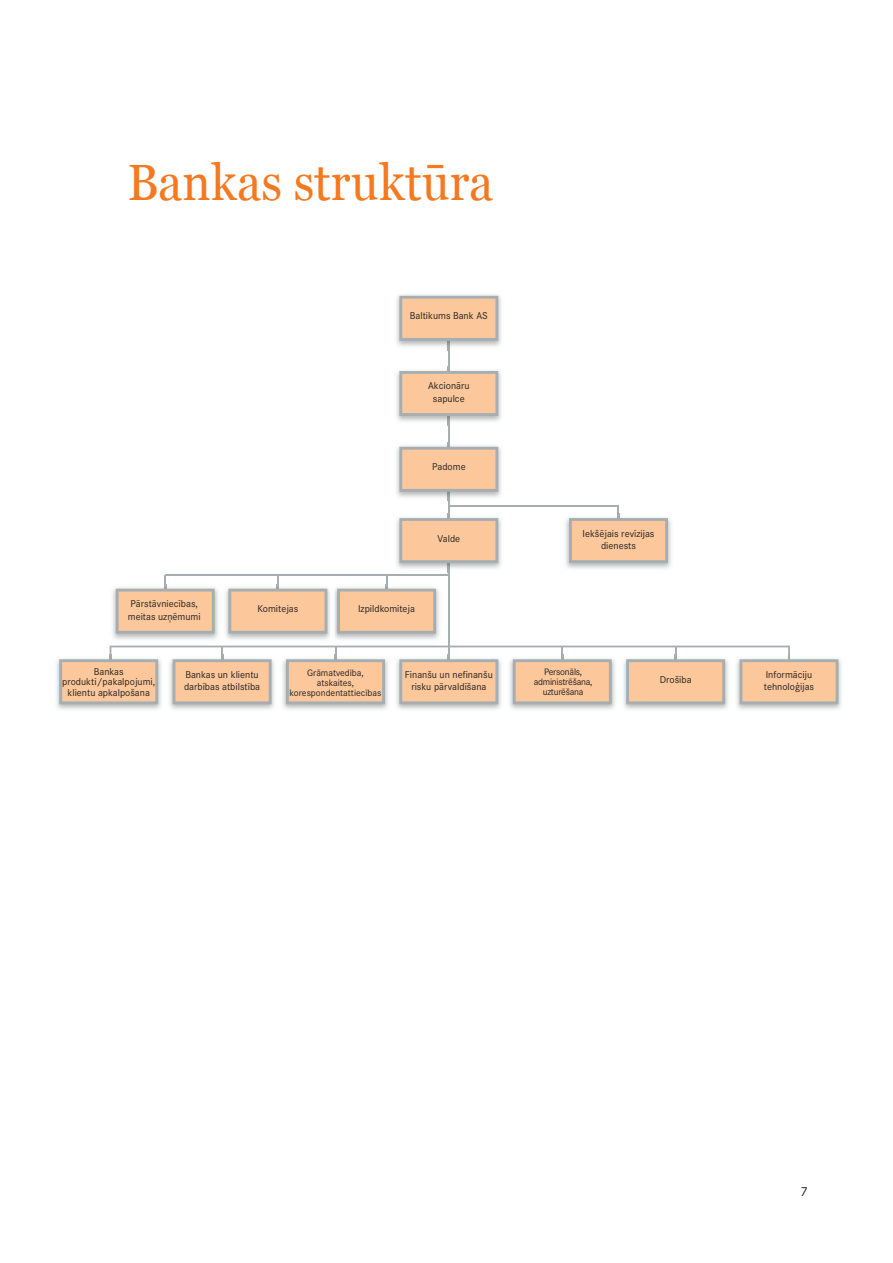
<style>
.page{position:relative;width:893px;height:1263px;background:#fff}
.page>*{position:absolute;margin:0;border:0;box-sizing:border-box;transform-origin:0 0}
.Virsraksts{font:51px "Georgia";letter-spacing:.005em;color:#f47921;scale:.94 1}
.t1{font:13.5px "Corporate S";color:#231f20}
.t2{font:10.35px/12.3px "Corporate S";color:#231f20;text-align:center}
.t3{font:9.75px/10.4px "Corporate S";color:#231f20;text-align:center}
.t4{font:9.75px/10.4px "Corporate S";letter-spacing:-.025em;color:#231f20;text-align:center}
</style>
<div class="page">
<hr style="left:164px;top:574px;width:2px;height:28px;background:#a6aeb1">
<hr style="left:277px;top:575px;width:2px;height:27px;background:#a6aeb1">
<hr style="left:617px;top:505px;width:2px;height:22px;background:#a6aeb1">
<hr style="left:448px;top:326px;width:2px;height:356px;background:#a6aeb1">
<img style="left:396px;top:294px;width:105px;height:56px">
<img style="left:448px;top:341px;width:2px;height:9px">
<svg style="left:399px;top:296px;width:99px;height:45px;background:#ecc39f"></svg>
<img style="left:396px;top:366px;width:105px;height:59px">
<img style="left:448px;top:366px;width:2px;height:59px">
<svg style="left:399px;top:371px;width:99px;height:45px;background:#ecc39f"></svg>
<img style="left:396px;top:442px;width:105px;height:59px">
<img style="left:448px;top:442px;width:2px;height:59px">
<svg style="left:399px;top:447px;width:99px;height:45px;background:#ecc39f"></svg>
<img style="left:396px;top:513px;width:105px;height:59px">
<img style="left:448px;top:513px;width:2px;height:59px">
<svg style="left:399px;top:518px;width:99px;height:45px;background:#ecc39f"></svg>
<img style="left:565px;top:518px;width:106px;height:51px">
<svg style="left:569px;top:513px;width:99px;height:50px;background:#edc8a7"></svg>
<img style="left:334px;top:588px;width:105px;height:52px">
<svg style="left:337px;top:576px;width:99px;height:58px"></svg>
<img style="left:112px;top:588px;width:218px;height:52px">
<svg style="left:228px;top:584px;width:99px;height:50px;background:#edc8a7"></svg>
<img style="left:222px;top:584px;width:1px;height:59px">
<svg style="left:116px;top:584px;width:99px;height:50px;background:#edc8a7"></svg>
<img style="left:56px;top:659px;width:785px;height:51px">
<svg style="left:59px;top:646px;width:779px;height:58px"></svg>
<hr style="left:449px;top:505px;width:169px;height:2px;background:#a6aeb1">
<hr style="left:165px;top:574px;width:284px;height:2px;background:#a6aeb1">
<p class="Virsraksts" style="left:128px;top:152px;width:391px">Bankas struktūra</p>
<p class="t2" style="left:410px;top:309px;width:79px">Baltikums Bank AS</p>
<p class="t2" style="left:428px;top:379px;width:43px">Akcionāru sapulce</p>
<p class="t2" style="left:432px;top:460px;width:35px">Padome</p>
<p class="t2" style="left:128px;top:597px;width:74px;text-align:left">Pārstāvniecības, meitas uzņēmumi</p>
<p class="t2" style="left:257px;top:602px;width:42px">Komitejas</p>
<p class="t2" style="left:358px;top:602px;width:59px">Izpildkomiteja</p>
<p class="t2" style="left:437px;top:531px;width:24px">Valde</p>
<p class="t2" style="left:582px;top:526px;width:73px">Iekšējais revīzijas dienests</p>
<p class="t2" style="left:62px;top:665px;width:95px;line-height:10.4px">Bankas produkti/pakalpojumi, klientu apkalpošana</p>
<p class="t4" style="left:534px;top:666px;width:60px">Personāls, administrēšana, uzturēšana</p>
<p class="t2" style="left:764px;top:667px;width:52px;text-align:left">Informāciju tehnoloģijas</p>
<p class="t3" style="left:290px;top:667px;width:93px">Grāmatvedība, atskaites, korespondentattiecības</p>
<p class="t2" style="left:405px;top:667px;width:89px">Finanšu un nefinanšu risku pārvaldīšana</p>
<p class="t2" style="left:184px;top:667px;width:78px;text-align:left">Bankas un klientu darbības atbilstība</p>
<p class="t2" style="left:660px;top:673px;width:33px">Drošība</p>
<h2 class="t1" style="left:801px;top:1181px;width:9px">7</h2>
</div>
